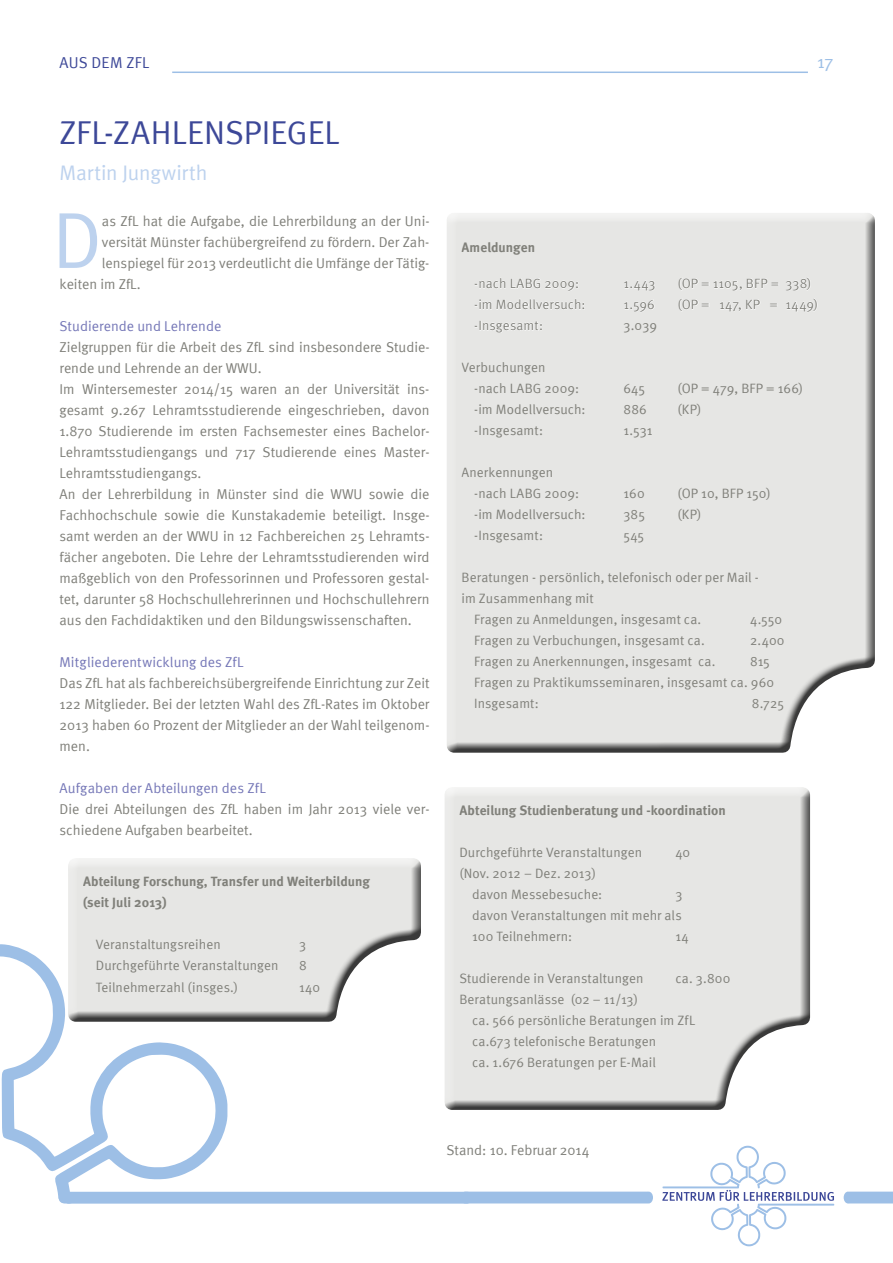
<style>
.page{position:relative;width:893px;height:1263px;background:#fff}
.page>*{position:absolute;margin:0;border:0;box-sizing:border-box;transform-origin:0 0}
.t1{font:79.5px "Meta Normal";color:#bdd2ee}
.t2{font:33px "Meta Normal";color:#3d4898}
.t3{font:21px "Meta Normal";letter-spacing:-.005em;color:#bdd2ee}
.t4{font:18px "Meta Normal";color:#9dbfe6}
.t5{font:15.75px "Meta Normal";letter-spacing:.015em;color:#3d4898}
.t6{font:14.25px/21px "Meta Normal";color:#80807a}
.t7{font:14.25px "Meta Normal";letter-spacing:.005em;color:#7577b7}
.t8{font:13.5px/21px "Meta Normal";letter-spacing:.005em;color:#80807a}
.t9{font:700 13.5px/21px "Meta";letter-spacing:.005em;color:#80807a}
.t10{font:13.5px "Meta Normal";letter-spacing:.03em;color:#80807a}
</style>
<div class="page">
<hr style="left:172px;top:72px;width:636px;height:1px;background:#9dbfe6">
<div style="left:67px;top:859px;width:355px;height:163px;background:#000;opacity:.75"></div>
<div style="left:443px;top:788px;width:368px;height:323px;background:#000;opacity:.75"></div>
<div style="left:446px;top:213px;width:430px;height:540px;background:#000;opacity:.75"></div>
<svg style="left:0;top:944px;width:228px;height:260px"></svg>
<svg style="left:662px;top:1146px;width:172px;height:100px"></svg>
<svg style="left:850px;top:1191px;width:43px;height:12px"></svg>
<div style="left:844px;top:1191px;width:8px;height:12px;background:#9dbfe6;border-radius:50%"></div>
<div style="left:462px;top:1191px;width:188px;height:12px;background:#9dbfe6;border-radius:3px"></div>
<div style="left:644px;top:1191px;width:9px;height:12px;background:#9dbfe6;border-radius:50%"></div>
<div style="left:66px;top:1192px;width:404px;height:11px;background:#9dbfe6;border-radius:3px"></div>
<div style="left:59px;top:1192px;width:18px;height:11px;background:#9dbfe6;border-radius:50%"></div>
<p class="t5" style="left:60px;top:53px;width:91px">AUS DEM ZFL</p>
<h2 class="t2" style="left:60px;top:113px;width:91px">ZfL-Zahlenspiegel</h2>
<h3 class="t3" style="left:60px;top:161px;width:149px">Martin Jungwirth</h3>
<h1 class="t1" style="left:52px;top:194px;width:51px">D</h1>
<p class="t6" style="left:102px;top:210px;width:329px">as ZfL hat die Aufgabe, die Lehrerbildung an der Uni-</p>
<p class="t6" style="left:102px;top:231px;width:329px">versität Münster fachübergreifend zu fördern. Der Zah-</p>
<p class="t6" style="left:102px;top:252px;width:329px">lenspiegel für 2013 verdeutlicht die Umfänge der Tätig-</p>
<p class="t6" style="left:60px;top:273px;width:83px">keiten im ZfL.</p>
<p class="t7" style="left:60px;top:318px;width:163px">Studierende und Lehrende</p>
<p class="t6" style="left:60px;top:336px;width:371px">Zielgruppen für die Arbeit des ZfL sind insbesondere Studie&shy;rende und Lehrende an der WWU.<br>Im Wintersemester 2014/15 waren an der Universität ins&shy;gesamt 9.267 Lehramtsstudierende eingeschrieben, davon 1.870 Studierende im ersten Fachsemester eines Bachelor-Lehramtsstudiengangs und 717 Studierende eines Master-Lehramtsstudiengangs.<br>An der Lehrerbildung in Münster sind die WWU sowie die Fachhochschule sowie die Kunstakademie beteiligt. Insge&shy;samt werden an der WWU in 12 Fachbereichen 25 Lehramts&shy;fächer angeboten. Die Lehre der Lehramtsstudierenden wird maßgeblich von den Professorinnen und Professoren gestal&shy;tet, darunter 58 Hochschullehrerinnen und Hochschullehrern aus den Fachdidaktiken und den Bildungswissenschaften.</p>
<p class="t7" style="left:60px;top:654px;width:186px">Mitgliederentwicklung des ZfL</p>
<p class="t6" style="left:60px;top:672px;width:371px;text-align:justify">Das ZfL hat als fachbereichsübergreifende Einrichtung zur Zeit 122 Mitglieder. Bei der letzten Wahl des ZfL-Rates im Oktober 2013 haben 60 Prozent der Mitglieder an der Wahl teilgenom&shy;men.</p>
<p class="t7" style="left:60px;top:780px;width:208px">Aufgaben der Abteilungen des ZfL</p>
<p class="t6" style="left:60px;top:798px;width:371px">Die drei Abteilungen des ZfL haben im Jahr 2013 viele ver&shy;schiedene Aufgaben bearbeitet.</p>
<p class="t9" style="left:83px;top:870px;width:289px">Abteilung Forschung, Transfer und Weiterbildung (seit Juli 2013)</p>
<p class="t8" style="left:96px;top:933px;width:126px">Veranstaltungsreihen</p>
<p class="t8" style="left:299px;top:933px;width:8px">3</p>
<p class="t8" style="left:96px;top:954px;width:184px">Durchgeführte Veranstaltungen</p>
<p class="t8" style="left:299px;top:954px;width:9px">8</p>
<p class="t8" style="left:96px;top:977px;width:144px">Teilnehmerzahl (insges.)</p>
<p class="t8" style="left:299px;top:977px;width:23px">140</p>
<p class="t4" style="left:817px;top:51px;width:18px">17</p>
<p class="t9" style="left:461px;top:237px;width:75px">Ameldungen</p>
<p class="t8" style="left:474px;top:273px;width:106px">-nach LABG 2009:</p>
<p class="t8" style="left:623px;top:273px;width:34px">1.443</p>
<p class="t8" style="left:677px;top:273px;width:135px">(OP = 1105, BFP = 338)</p>
<p class="t8" style="left:474px;top:294px;width:113px">-im Modellversuch:</p>
<p class="t8" style="left:623px;top:294px;width:33px">1.596</p>
<p class="t10" style="left:677px;top:297px;width:142px">(OP = 147, KP = 1449)</p>
<p class="t8" style="left:474px;top:315px;width:70px">-Insgesamt:</p>
<p class="t8" style="left:623px;top:315px;width:35px">3.039</p>
<p class="t8" style="left:474px;top:357px;width:106px;text-indent:-13px">Verbuchungen -nach LABG 2009:</p>
<p class="t8" style="left:623px;top:378px;width:23px">645</p>
<p class="t8" style="left:677px;top:378px;width:127px">(OP = 479, BFP = 166)</p>
<p class="t8" style="left:474px;top:399px;width:113px">-im Modellversuch:</p>
<p class="t8" style="left:623px;top:399px;width:25px">886</p>
<p class="t8" style="left:677px;top:399px;width:25px">(KP)</p>
<p class="t8" style="left:474px;top:420px;width:70px">-Insgesamt:</p>
<p class="t8" style="left:623px;top:420px;width:31px">1.531</p>
<p class="t8" style="left:474px;top:462px;width:106px;text-indent:-13px">Anerkennungen -nach LABG 2009:</p>
<p class="t8" style="left:623px;top:483px;width:23px">160</p>
<p class="t8" style="left:677px;top:483px;width:95px">(OP 10, BFP 150)</p>
<p class="t8" style="left:474px;top:504px;width:113px">-im Modellversuch:</p>
<p class="t8" style="left:623px;top:504px;width:23px">385</p>
<p class="t8" style="left:677px;top:504px;width:25px">(KP)</p>
<p class="t8" style="left:474px;top:525px;width:70px">-Insgesamt:</p>
<p class="t8" style="left:623px;top:525px;width:22px">545</p>
<p class="t8" style="left:461px;top:567px;width:299px">Beratungen - persönlich, telefonisch oder per Mail -</p>
<p class="t8" style="left:461px;top:588px;width:134px">im Zusammenhang mit</p>
<p class="t8" style="left:474px;top:609px;width:228px">Fragen zu Anmeldungen, insgesamt ca.</p>
<p class="t8" style="left:750px;top:609px;width:34px">4.550</p>
<p class="t8" style="left:474px;top:630px;width:232px">Fragen zu Verbuchungen, insgesamt ca.</p>
<p class="t8" style="left:750px;top:630px;width:36px">2.400</p>
<p class="t8" style="left:474px;top:651px;width:243px">Fragen zu Anerkennungen, insgesamt ca.</p>
<p class="t8" style="left:474px;top:651px;width:301px;text-indent:276px">815<br>Fragen zu Praktikumsseminaren, insgesamt ca. 960<br>Insgesamt:</p>
<p class="t8" style="left:752px;top:693px;width:34px">8.725</p>
<p class="t9" style="left:459px;top:799px;width:268px">Abteilung Studienberatung und -koordination</p>
<p class="t8" style="left:459px;top:841px;width:184px">Durchgeführte Veranstaltungen</p>
<p class="t8" style="left:675px;top:841px;width:16px">40</p>
<p class="t8" style="left:472px;top:862px;width:132px;text-indent:-13px">(Nov. 2012 – Dez. 2013) davon Messebesuche:</p>
<p class="t8" style="left:472px;top:883px;width:212px;text-align:justify;text-indent:203px">3 davon Veranstaltungen mit mehr als 100 Teilnehmern:</p>
<p class="t8" style="left:675px;top:925px;width:15px">14</p>
<p class="t8" style="left:459px;top:967px;width:186px">Studierende in Veranstaltungen</p>
<p class="t8" style="left:675px;top:967px;width:57px">ca. 3.800</p>
<p class="t8" style="left:472px;top:988px;width:225px;text-indent:-13px">Beratungsanlässe (02 – 11/13)<br>ca. 566 persönliche Beratungen im ZfL ca.673 telefonische Beratungen<br>ca. 1.676 Beratungen per E-Mail</p>
<p class="t6" style="left:446px;top:1139px;width:144px">Stand: 10. Februar 2014</p>
</div>
